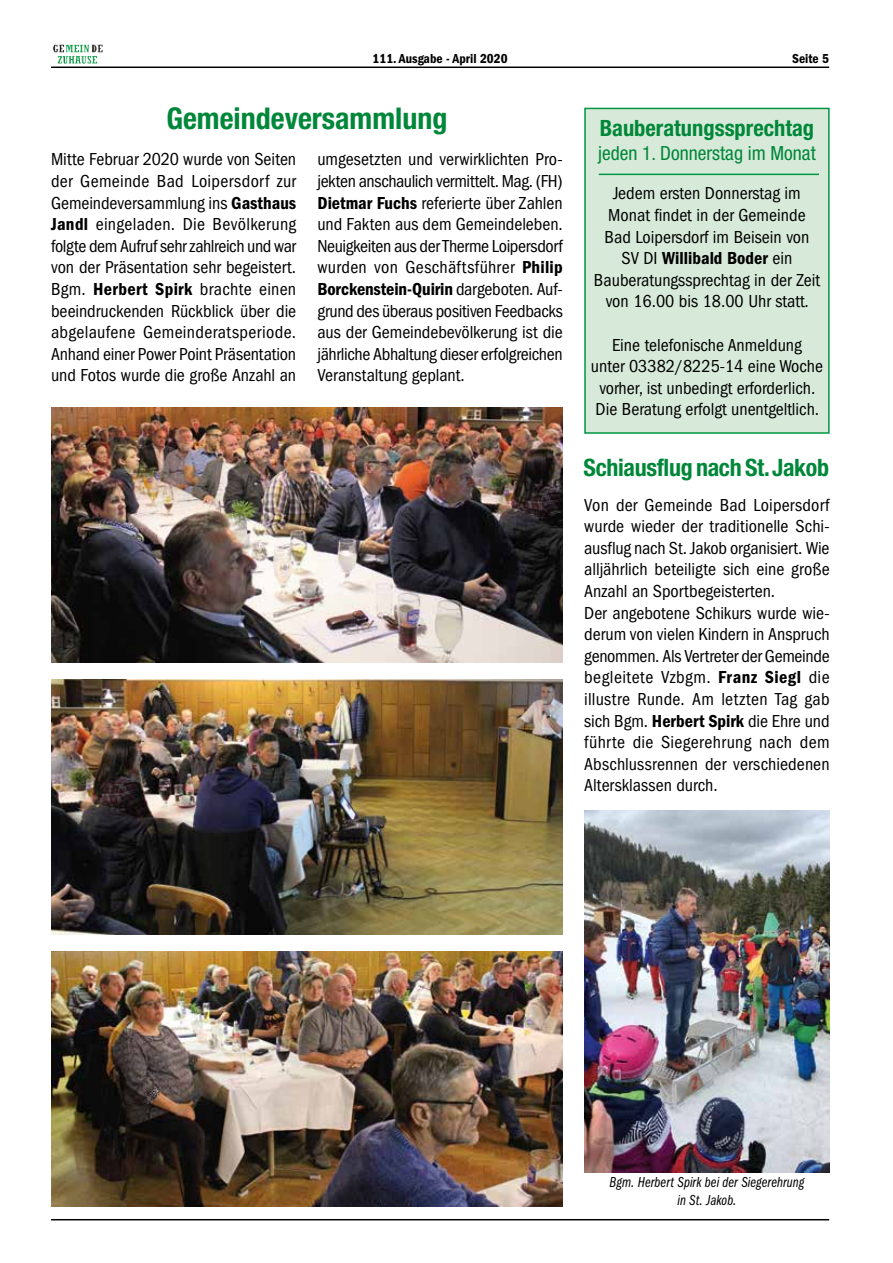
<style>
.page{position:relative;width:893px;height:1263px;background:#fff}
.page>*{position:absolute;margin:0;border:0;box-sizing:border-box;transform-origin:0 0}
.t1{font:700 condensed 30px "Helvetica Neue LT Std";color:#008739}
.t2{font:700 condensed 24px "Helvetica Neue LT Std";letter-spacing:-.015em;color:#008739}
.t3{font:700 condensed 22.5px "Helvetica Neue LT Std";color:#008739}
.t4{font:condensed 19.5px "Helvetica Neue LT Std";color:#008739}
.t5{font:condensed 18px/21.6px "ITC Franklin Gothic Std";color:#000;text-align:justify}
.t6{font:18px "ITC Franklin Gothic Std Dm Cd";color:#000}
.t7{font:15px/18px "ITC Franklin Gothic Std Bk Cp It";letter-spacing:.005em;color:#000;text-align:center}
.t8{font:13.5px "ITC Franklin Gothic Std Dm Cd";color:#000}
.s1{font-family:"ITC Franklin Gothic Std Dm Cd";font-stretch:normal}
.s2{font-family:"ITC Franklin Gothic Std";font-stretch:condensed}
</style>
<div class="page">
<hr style="left:51px;top:67px;width:778px;height:1px;background:#000">
<hr style="left:51px;top:1219px;width:778px;height:1px;background:#000">
<img style="left:53px;top:45px;width:50px;height:19px">
<div style="left:584px;top:108px;width:246px;height:326px;background:#d7ead9;border:2px solid #009641"></div>
<img style="left:51px;top:407px;width:512px;height:255px">
<img style="left:51px;top:679px;width:512px;height:255px">
<img style="left:51px;top:951px;width:512px;height:255px">
<img style="left:584px;top:810px;width:246px;height:362px">
<hr style="left:599px;top:174px;width:220px;height:1px;background:#009641">
<p class="t8" style="left:373px;top:51px;width:136px">111. Ausgabe - April 2020</p>
<p class="t8" style="left:792px;top:50px;width:39px">Seite 5</p>
<h1 class="t1" style="left:166px;top:101px;width:282px">Gemeindeversammlung</h1>
<p class="t5" style="left:51px;top:149px;width:247px">Mitte Februar 2020 wurde von Seiten der Gemeinde Bad Loipersdorf zur Gemeindeversammlung ins <span class="s1">Gasthaus Jandl</span> eingeladen. Die Bevölkerung folgte dem Aufruf sehr zahlreich und war von der Präsentation sehr begeistert.<br>Bgm. <span class="s1">Herbert Spirk</span> brachte einen beeindruckenden Rückblick über die abgelaufene Gemeinderatsperiode.<br>Anhand einer Power Point Präsentation und Fotos wurde die große Anzahl an</p>
<p class="t5" style="left:317px;top:149px;width:247px">umgesetzten und verwirklichten Pro&shy;jekten anschaulich vermittelt. Mag. (FH)<br><span class="s1">Dietmar Fuchs</span> referierte über Zahlen und Fakten aus dem Gemeindeleben.<br>Neuigkeiten aus der Therme Loipersdorf wurden von Geschäftsführer <span class="s1">Philip</span></p>
<p class="t6" style="left:317px;top:279px;width:247px">Borckenstein-Quirin <span class="s2">dargeboten. Auf-</span></p>
<p class="t5" style="left:317px;top:300px;width:247px">grund des überaus positiven Feedbacks aus der Gemeindebevölkerung ist die jährliche Abhaltung dieser erfolgreichen Veranstaltung geplant.</p>
<p class="t3" style="left:600px;top:115px;width:216px">Bauberatungssprechtag</p>
<p class="t4" style="left:598px;top:142px;width:219px">jeden 1. Donnerstag im Monat</p>
<p class="t5" style="left:605px;top:183px;width:206px;text-align:center">Jedem ersten Donnerstag im<br>Monat findet in der Gemeinde<br>Bad Loipersdorf im Beisein von</p>
<p class="t6" style="left:621px;top:248px;width:172px"><span class="s2">SV DI</span> Willibald Boder <span class="s2">ein</span></p>
<p class="t5" style="left:594px;top:269px;width:227px;text-align:center">Bauberatungssprechtag in der Zeit von 16.00 bis 18.00 Uhr statt.</p>
<p class="t5" style="left:591px;top:334px;width:234px;text-align:center">Eine telefonische Anmeldung<br>unter 03382/8225-14 eine Woche vorher, ist unbedingt erforderlich.<br>Die Beratung erfolgt unentgeltlich.</p>
<h2 class="t2" style="left:584px;top:453px;width:247px">Schiausflug nach St. Jakob</h2>
<p class="t5" style="left:584px;top:494px;width:247px;text-align:left">Von der Gemeinde Bad Loipersdorf wurde wieder der traditionelle Schi&shy;ausflug nach St. Jakob organisiert. Wie alljährlich beteiligte sich eine große Anzahl an Sportbegeisterten.<br>Der angebotene Schikurs wurde wie&shy;derum von vielen Kindern in Anspruch genommen. Als Vertreter der Gemeinde begleitete Vzbgm. <span class="s1">Franz Siegl</span> die illustre Runde. Am letzten Tag gab sich Bgm. <span class="s1">Herbert Spirk</span> die Ehre und führte die Siegerehrung nach dem Abschlussrennen der verschiedenen Altersklassen durch.</p>
<p class="t7" style="left:609px;top:1173px;width:196px">Bgm. Herbert Spirk bei der Siegerehrung in St. Jakob.</p>
</div>
